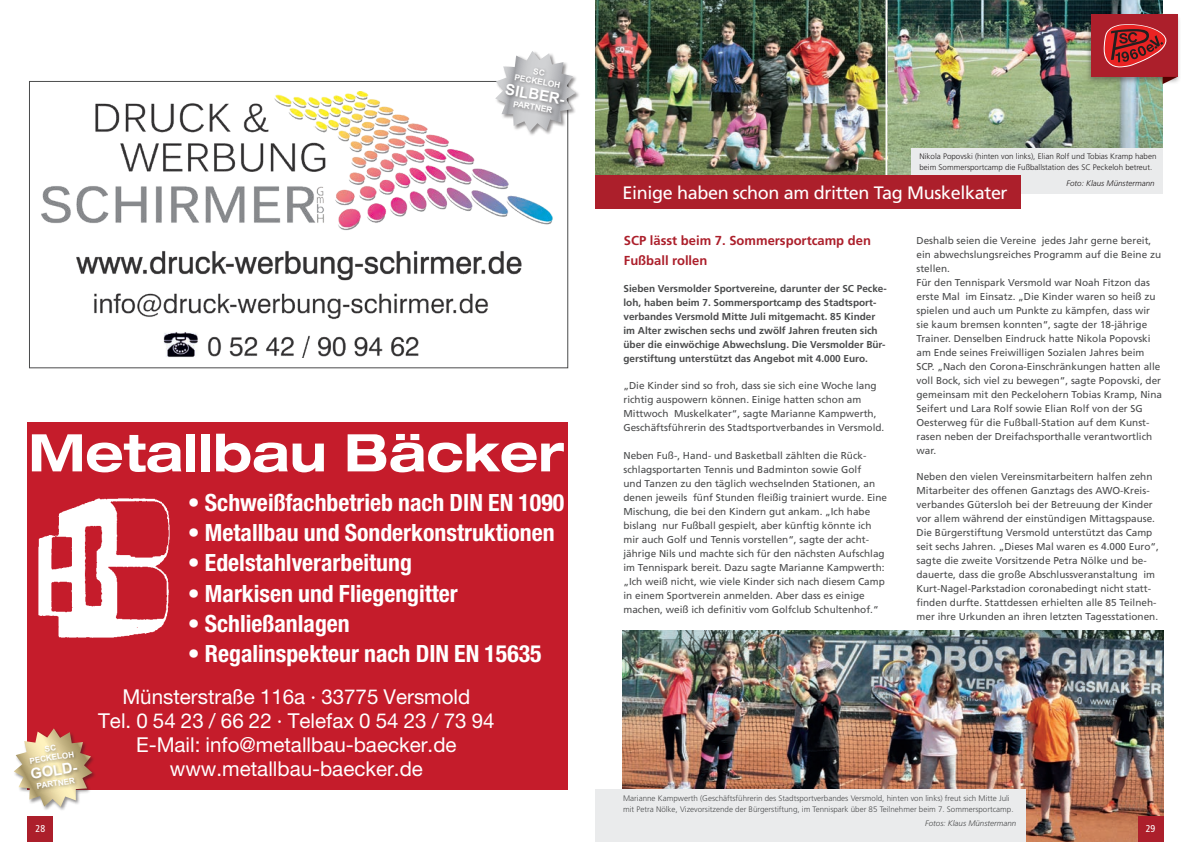
<style>
.page{position:relative;width:1191px;height:842px;background:#fff}
.page>*{position:absolute;margin:0;border:0;box-sizing:border-box;transform-origin:0 0}
.t1{font:51.9px "Helvetica Neue Bold Ext OV UVTOIC";color:#fff}
.t2{font:23.8px "Helvetica Neue Bold Cond OV VVTOIC";color:#fff}
.t3{font:20.5px/23.8px "Helvetica Neue Roman OV WVTOIC";color:#fff;text-align:center}
.t4{font:18px "Frutiger";letter-spacing:-.02em;color:#fff}
.t5{font:700 15px "Arial";color:#fff}
.t6{font:700 14.6px "Arial";color:#fff}
.t7{font:700 13px/20px "Frutiger";color:#ac1f2b}
.t8{font:10px/14px "Frutiger CE";color:#4b4c4d}
.t9{font:700 10px/14px "Frutiger";color:#4b4c4d}
.t10{font:condensed 10px "Frutiger";color:#fff}
.t11{font:700 8.3px/9.2px "Arial";color:#fff;text-align:center}
.t12{font:700 8.1px/8.9px "Arial";color:#fff;text-align:center}
.t13{font:300 8px/11px "Frutiger";color:#4b4c4d}
.t14{font:300 8px/11px "Frutiger";color:#231f20}
.t15{font:italic 300 8px "Frutiger";color:#4b4c4d}
.t16{font:italic 300 8px "Frutiger";color:#231f20}
</style>
<div class="page">
<div style="left:27px;top:422px;width:541px;height:368px;background:#c51c2b"></div>
<img style="left:39px;top:498px;width:130px;height:139px">
<div style="left:13px;top:728px;width:84px;height:84px;background:#231f20;opacity:.5"></div>
<svg style="left:14px;top:728px;width:78px;height:79px"></svg>
<div style="left:28px;top:743px;width:53px;height:50px;background:#231f20;opacity:.4"></div>
<img style="left:887px;top:0;width:275px;height:176px">
<img style="left:595px;top:0;width:290px;height:176px">
<img style="left:622px;top:631px;width:541px;height:211px">
<div style="left:911px;top:148px;width:252px;height:45px;background:#eaebec"></div>
<div style="left:595px;top:176px;width:425px;height:33px;background:#ac1f2b"></div>
<img style="left:41px;top:91px;width:512px;height:134px">
<img style="left:73px;top:224px;width:454px;height:57px">
<img style="left:94px;top:293px;width:394px;height:64px">
<div style="left:494px;top:50px;width:86px;height:86px;background:#231f20;opacity:.5"></div>
<svg style="left:495px;top:51px;width:81px;height:81px"></svg>
<div style="left:504px;top:66px;width:64px;height:51px;background:#231f20;opacity:.4"></div>
<div style="left:1085px;top:12px;width:95px;height:72px;background:#231f20;opacity:.4"></div>
<div style="left:1091px;top:15px;width:86px;height:62px;background:#ac1f2b"></div>
<svg style="left:1162px;top:77px;width:15px;height:7px"></svg>
<svg style="left:1103px;top:24px;width:63px;height:44px"></svg>
<div style="left:595px;top:789px;width:430px;height:53px;background:#eaebec"></div>
<div style="left:28px;top:816px;width:25px;height:26px;background:#ac1f2b"></div>
<div style="left:1137px;top:816px;width:26px;height:26px;background:#ac1f2b"></div>
<p class="t11" style="left:517px;top:63px;width:48px;rotate:10deg">SC<br>PECKELOH</p>
<h3 class="t5" style="left:507px;top:79px;width:64px;rotate:10deg">SILBER-</h3>
<p class="t11" style="left:514px;top:99px;width:41px;rotate:10deg">PARTNER</p>
<h1 class="t1" style="left:28px;top:420px;width:537px">Metallbau Bäcker</h1>
<h2 class="t2" style="left:188px;top:488px;width:378px">• Schweißfachbetrieb nach DIN EN 1090</h2>
<h2 class="t2" style="left:188px;top:518px;width:368px">• Metallbau und Sonderkonstruktionen</h2>
<h2 class="t2" style="left:188px;top:549px;width:225px">• Edelstahlverarbeitung</h2>
<h2 class="t2" style="left:188px;top:579px;width:271px">• Markisen und Fliegengitter</h2>
<h2 class="t2" style="left:188px;top:609px;width:163px">• Schließanlagen</h2>
<h2 class="t2" style="left:188px;top:639px;width:355px">• Regalinspekteur nach DIN EN 15635</h2>
<h3 class="t3" style="left:98px;top:685px;width:398px">Münsterstraße 116a · 33775 Versmold<br>Tel. 0 54 23 / 66 22 · Telefax 0 54 23 / 73 94<br>E-Mail: info@metallbau-baecker.de www.metallbau-baecker.de</h3>
<p class="t12" style="left:27px;top:748px;width:47px;rotate:-9deg">SC<br>PECKELOH</p>
<h3 class="t6" style="left:29px;top:765px;width:51px;rotate:-9deg">GOLD-</h3>
<p class="t12" style="left:36px;top:782px;width:40px;rotate:-9deg">PARTNER</p>
<p class="t14" style="left:919px;top:151px;width:238px">Nikola Popovski (hinten von links), Elian Rolf und Tobias Kramp haben beim Sommersportcamp die Fußballstation des SC Peckeloh betreut.</p>
<p class="t16" style="left:1066px;top:179px;width:90px">Foto: Klaus Münstermann</p>
<h3 class="t4" style="left:622px;top:182px;width:386px">Einige haben schon am dritten Tag Muskelkater</h3>
<h3 class="t7" style="left:624px;top:231px;width:249px">SCP lässt beim 7. Sommersportcamp den<br>Fußball rollen</h3>
<p class="t8" style="left:916px;top:233px;width:247px">Deshalb seien die Vereine jedes Jahr gerne bereit, ein abwechslungsreiches Programm auf die Beine zu stellen.<br>Für den Tennispark Versmold war Noah Fitzon das erste Mal im Einsatz. „Die Kinder waren so heiß zu spielen und auch um Punkte zu kämpfen, dass wir sie kaum bremsen konnten“, sagte der 18-jährige Trainer. Denselben Eindruck hatte Nikola Popovski am Ende seines Freiwilligen Sozialen Jahres beim SCP. „Nach den Corona-Einschränkungen hatten alle voll Bock, sich viel zu bewegen“, sagte Popovski, der gemeinsam mit den Peckelohern Tobias Kramp, Nina Seifert und Lara Rolf sowie Elian Rolf von der SG Oesterweg für die Fußball-Station auf dem Kunst&shy;rasen neben der Dreifachsporthalle verantwortlich war.</p>
<p class="t8" style="left:916px;top:469px;width:244px">Neben den vielen Vereinsmitarbeitern halfen zehn Mitarbeiter des offenen Ganztags des AWO-Kreis&shy;verbandes Gütersloh bei der Betreuung der Kinder vor allem während der einstündigen Mittagspause.<br>Die Bürgerstiftung Versmold unterstützt das Camp seit sechs Jahren. „Dieses Mal waren es 4.000 Euro“, sagte die zweite Vorsitzende Petra Nölke und be&shy;dauerte, dass die große Abschlussveranstaltung im Kurt-Nagel-Parkstadion coronabedingt nicht statt&shy;finden durfte. Stattdessen erhielten alle 85 Teilneh&shy;mer ihre Urkunden an ihren letzten Tagesstationen.</p>
<p class="t9" style="left:623px;top:282px;width:265px">Sieben Versmolder Sportvereine, darunter der SC Pecke&shy;loh, haben beim 7. Sommersportcamp des Stadtsport&shy;verbandes Versmold Mitte Juli mitgemacht. 85 Kinder im Alter zwischen sechs und zwölf Jahren freuten sich über die einwöchige Abwechslung. Die Versmolder Bür&shy;gerstiftung unterstützt das Angebot mit 4.000 Euro.</p>
<p class="t8" style="left:623px;top:379px;width:262px">„Die Kinder sind so froh, dass sie sich eine Woche lang richtig auspowern können. Einige hatten schon am Mittwoch Muskelkater“, sagte Marianne Kampwerth, Geschäftsführerin des Stadtsportverbandes in Versmold.</p>
<p class="t8" style="left:623px;top:449px;width:265px">Neben Fuß-, Hand- und Basketball zählten die Rück&shy;schlagsportarten Tennis und Badminton sowie Golf<br>und Tanzen zu den täglich wechselnden Stationen, an denen jeweils fünf Stunden fleißig trainiert wurde. Eine Mischung, die bei den Kindern gut ankam. „Ich habe bislang nur Fußball gespielt, aber künftig könnte ich mir auch Golf und Tennis vorstellen“, sagte der acht&shy;jährige Nils und machte sich für den nächsten Aufschlag im Tennispark bereit. Dazu sagte Marianne Kampwerth: „Ich weiß nicht, wie viele Kinder sich nach diesem Camp in einem Sportverein anmelden. Aber dass es einige machen, weiß ich definitiv vom Golfclub Schultenhof.“</p>
<p class="t13" style="left:623px;top:793px;width:392px">Marianne Kampwerth (Geschäftsführerin des Stadtsportverbandes Versmold, hinten von links) freut sich Mitte Juli mit Petra Nölke, Vizevorsitzende der Bürgerstiftung, im Tennispark über 85 Teilnehmer beim 7. Sommersportcamp.</p>
<p class="t15" style="left:925px;top:819px;width:93px">Fotos: Klaus Münstermann</p>
<p class="t10" style="left:36px;top:822px;width:11px">28</p>
<p class="t10" style="left:1145px;top:822px;width:11px">29</p>
</div>
